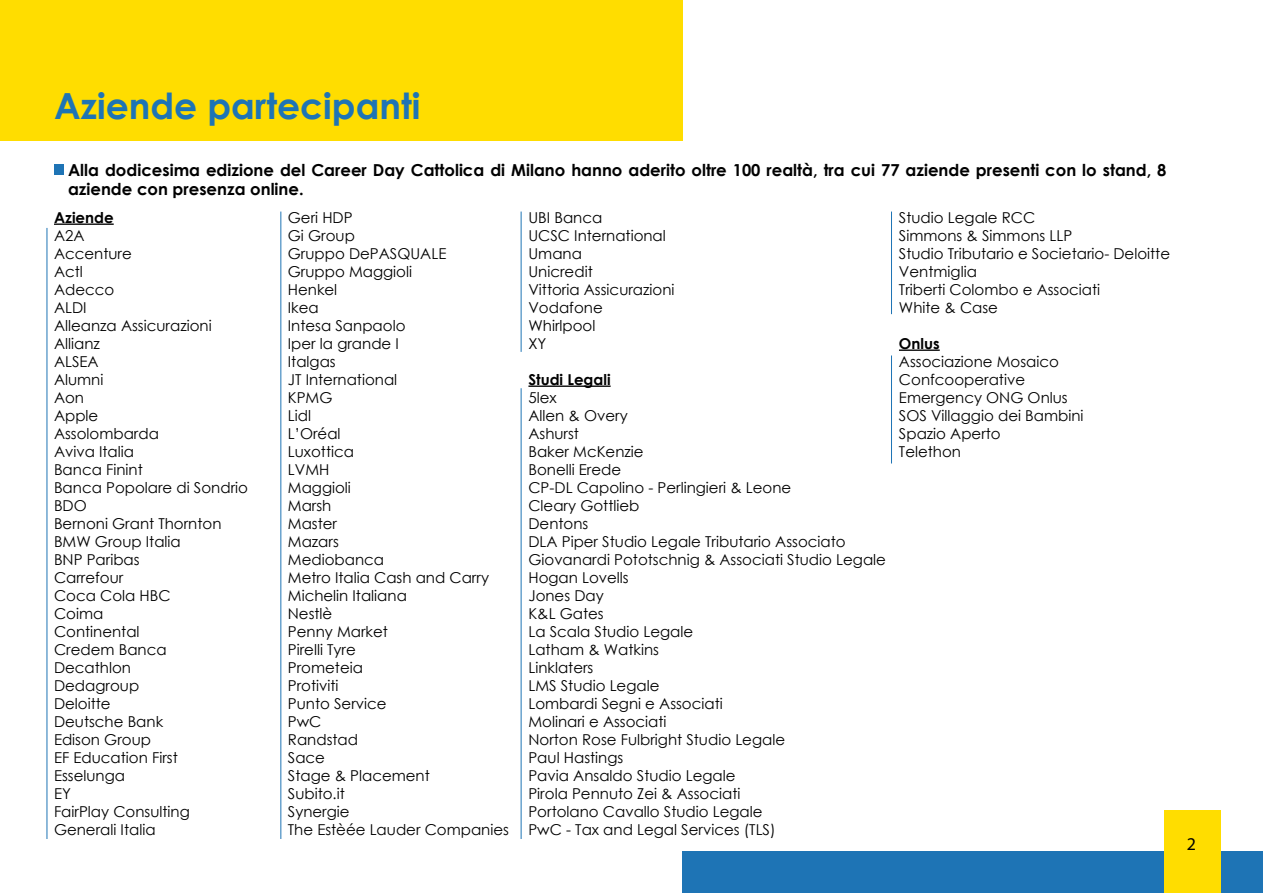
<style>
.page{position:relative;width:1263px;height:893px;background:#fff}
.page>*{position:absolute;margin:0;border:0;box-sizing:border-box;transform-origin:0 0}
.t1{font:700 36px "Century Gothic";color:#1e74b5}
.t2{font:18px "Myriad Pro";color:#000}
.t3{font:700 16.5px/19.8px "Century Gothic";color:#000}
.t4{font:15px/18px "Century Gothic";color:#000}
.t5{font:700 15px "Century Gothic";color:#000}
</style>
<div class="page">
<div style="left:683px;top:851px;width:580px;height:42px;background:#1e74b5"></div>
<div style="left:1164px;top:811px;width:56px;height:82px;background:#fd0"></div>
<div style="left:0;top:0;width:683px;height:140px;background:#fd0"></div>
<hr style="left:54px;top:223px;width:60px;height:2px;background:#000">
<div style="left:54px;top:164px;width:10px;height:10px;background:#1e74b5"></div>
<hr style="left:528px;top:385px;width:83px;height:2px;background:#000">
<hr style="left:899px;top:349px;width:41px;height:2px;background:#000">
<hr style="left:47px;top:228px;width:1px;height:611px;background:#1e74b5">
<hr style="left:281px;top:212px;width:1px;height:627px;background:#1e74b5">
<hr style="left:521px;top:212px;width:1px;height:140px;background:#1e74b5">
<hr style="left:521px;top:388px;width:1px;height:451px;background:#1e74b5">
<hr style="left:891px;top:212px;width:1px;height:102px;background:#1e74b5">
<hr style="left:891px;top:355px;width:1px;height:108px;background:#1e74b5">
<h1 class="t1" style="left:54px;top:79px;width:368px">Aziende partecipanti</h1>
<p class="t3" style="left:68px;top:159px;width:1100px">Alla dodicesima edizione del Career Day Cattolica di Milano hanno aderito oltre 100 realtà, tra cui 77 aziende presenti con lo stand, 8 aziende con presenza online.</p>
<p class="t4" style="left:288px;top:208px;width:223px">Geri HDP<br>Gi Group<br>Gruppo DePASQUALE<br>Gruppo Maggioli<br>Henkel<br>Ikea<br>Intesa Sanpaolo<br>Iper la grande I<br>Italgas<br>JT International<br>KPMG<br>Lidl<br>L’Oréal<br>Luxottica<br>LVMH<br>Maggioli<br>Marsh<br>Master<br>Mazars<br>Mediobanca<br>Metro Italia Cash and Carry<br>Michelin Italiana<br>Nestlè<br>Penny Market<br>Pirelli Tyre<br>Prometeia<br>Protiviti<br>Punto Service<br>PwC<br>Randstad<br>Sace<br>Stage &amp; Placement<br>Subito.it<br>Synergie<br>The Estèée Lauder Companies</p>
<p class="t4" style="left:528px;top:208px;width:148px">UBI Banca<br>UCSC International<br>Umana<br>Unicredit<br>Vittoria Assicurazioni<br>Vodafone<br>Whirlpool<br>XY</p>
<p class="t5" style="left:54px;top:206px;width:61px">Aziende</p>
<p class="t4" style="left:54px;top:226px;width:196px">A2A<br>Accenture<br>Actl<br>Adecco<br>ALDI<br>Alleanza Assicurazioni<br>Allianz<br>ALSEA<br>Alumni<br>Aon<br>Apple<br>Assolombarda<br>Aviva Italia<br>Banca Finint<br>Banca Popolare di Sondrio<br>BDO<br>Bernoni Grant Thornton<br>BMW Group Italia<br>BNP Paribas<br>Carrefour<br>Coca Cola HBC<br>Coima<br>Continental<br>Credem Banca<br>Decathlon<br>Dedagroup<br>Deloitte<br>Deutsche Bank<br>Edison Group<br>EF Education First<br>Esselunga<br>EY<br>FairPlay Consulting<br>Generali Italia</p>
<p class="t4" style="left:899px;top:208px;width:273px">Studio Legale RCC<br>Simmons &amp; Simmons LLP<br>Studio Tributario e Societario- Deloitte<br>Ventmiglia<br>Triberti Colombo e Associati<br>White &amp; Case</p>
<p class="t5" style="left:899px;top:332px;width:42px">Onlus</p>
<p class="t4" style="left:899px;top:352px;width:186px">Associazione Mosaico<br>Confcooperative<br>Emergency ONG Onlus<br>SOS Villaggio dei Bambini<br>Spazio Aperto<br>Telethon</p>
<p class="t5" style="left:528px;top:368px;width:84px">Studi Legali</p>
<p class="t4" style="left:528px;top:388px;width:359px">5lex<br>Allen &amp; Overy<br>Ashurst<br>Baker McKenzie<br>Bonelli Erede<br>CP-DL Capolino - Perlingieri &amp; Leone<br>Cleary Gottlieb<br>Dentons<br>DLA Piper Studio Legale Tributario Associato<br>Giovanardi Pototschnig &amp; Associati Studio Legale<br>Hogan Lovells<br>Jones Day<br>K&amp;L Gates<br>La Scala Studio Legale<br>Latham &amp; Watkins<br>Linklaters<br>LMS Studio Legale<br>Lombardi Segni e Associati<br>Molinari e Associati<br>Norton Rose Fulbright Studio Legale<br>Paul Hastings<br>Pavia Ansaldo Studio Legale<br>Pirola Pennuto Zei &amp; Associati<br>Portolano Cavallo Studio Legale<br>PwC - Tax and Legal Services (TLS)</p>
<p class="t2" style="left:1187px;top:832px;width:11px">2</p>
</div>
